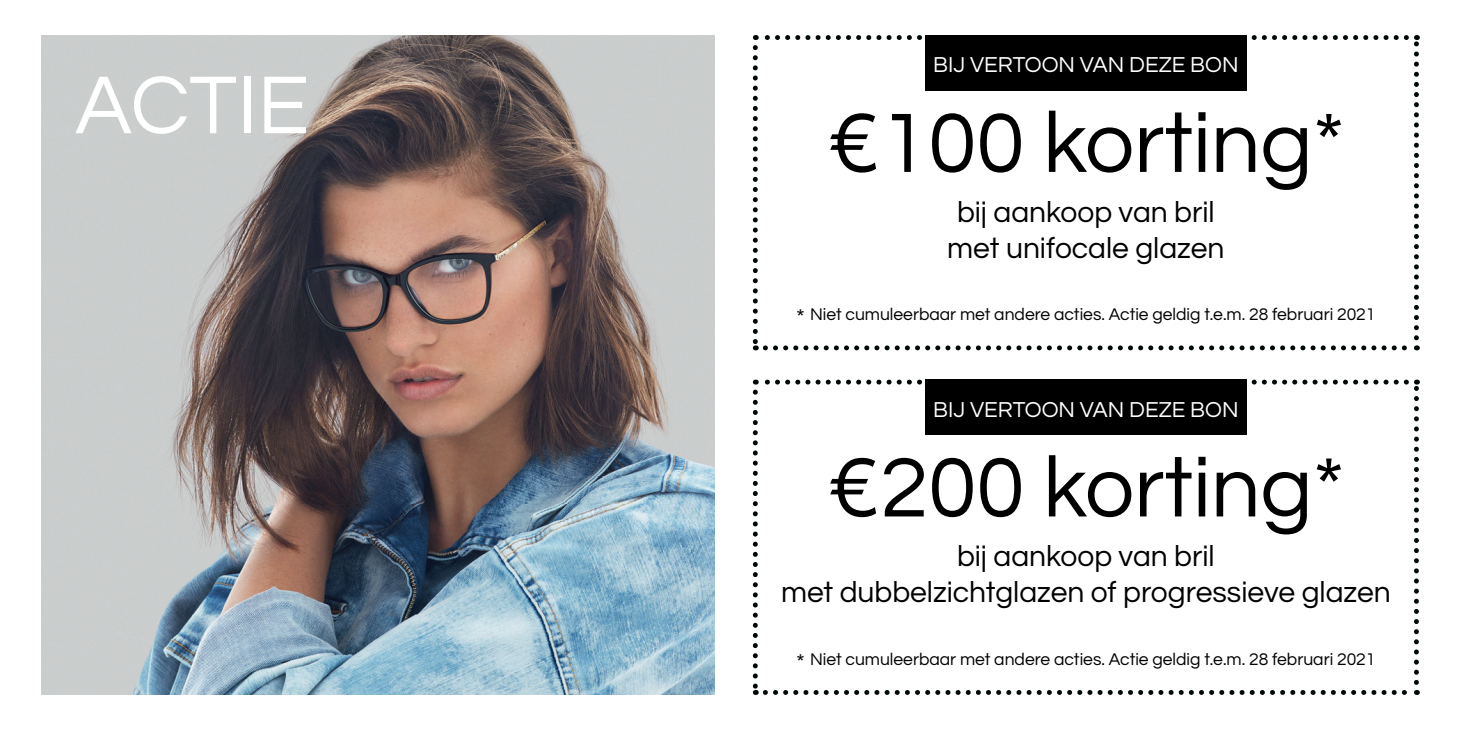
<style>
.page{position:relative;width:1460px;height:730px;background:#fff}
.page>*{position:absolute;margin:0;border:0;box-sizing:border-box;transform-origin:0 0}
.t1{font:87.5px "Questrial";color:#000001}
.t2{font:85.38px "Questrial";letter-spacing:-.005em;color:#fff}
.t3{font:30px/36px "Questrial";color:#000001;text-align:center}
.t4{font:22.5px "Questrial";color:#fff}
.t5{font:17.5px "Questrial";color:#000001}
.s1{font-size:23.75px}
</style>
<div class="page">
<img style="left:41px;top:35px;width:673px;height:660px">
<svg style="left:753px;top:48px;width:5px;height:302px"></svg>
<svg style="left:765px;top:345px;width:652px;height:5px"></svg>
<svg style="left:1414px;top:35px;width:5px;height:303px"></svg>
<svg style="left:755px;top:35px;width:651px;height:5px"></svg>
<svg style="left:753px;top:392px;width:5px;height:303px"></svg>
<svg style="left:765px;top:690px;width:652px;height:5px"></svg>
<svg style="left:1414px;top:380px;width:5px;height:302px"></svg>
<svg style="left:755px;top:380px;width:651px;height:5px"></svg>
<div style="left:925px;top:35px;width:322px;height:56px;background:#000001"></div>
<div style="left:925px;top:380px;width:322px;height:55px;background:#000001"></div>
<h2 class="t2" style="left:75px;top:63px;width:236px">ACTIE</h2>
<p class="t4" style="left:933px;top:54px;width:307px">BIJ VERTOON VAN DEZE BON</p>
<h1 class="t1" style="left:827px;top:100px;width:520px">€100 korting*</h1>
<h3 class="t3" style="left:947px;top:195px;width:279px">bij aankoop van bril met unifocale glazen</h3>
<p class="t5" style="left:796px;top:306px;width:581px"><span class="s1">*</span> Niet cumuleerbaar met andere acties. Actie geldig t.e.m. 28 februari 2021</p>
<p class="t4" style="left:933px;top:398px;width:307px">BIJ VERTOON VAN DEZE BON</p>
<h1 class="t1" style="left:827px;top:445px;width:520px">€200 korting*</h1>
<h3 class="t3" style="left:781px;top:539px;width:611px">bij aankoop van bril<br>met dubbelzichtglazen of progressieve glazen</h3>
<p class="t5" style="left:796px;top:651px;width:581px"><span class="s1">*</span> Niet cumuleerbaar met andere acties. Actie geldig t.e.m. 28 februari 2021</p>
</div>
